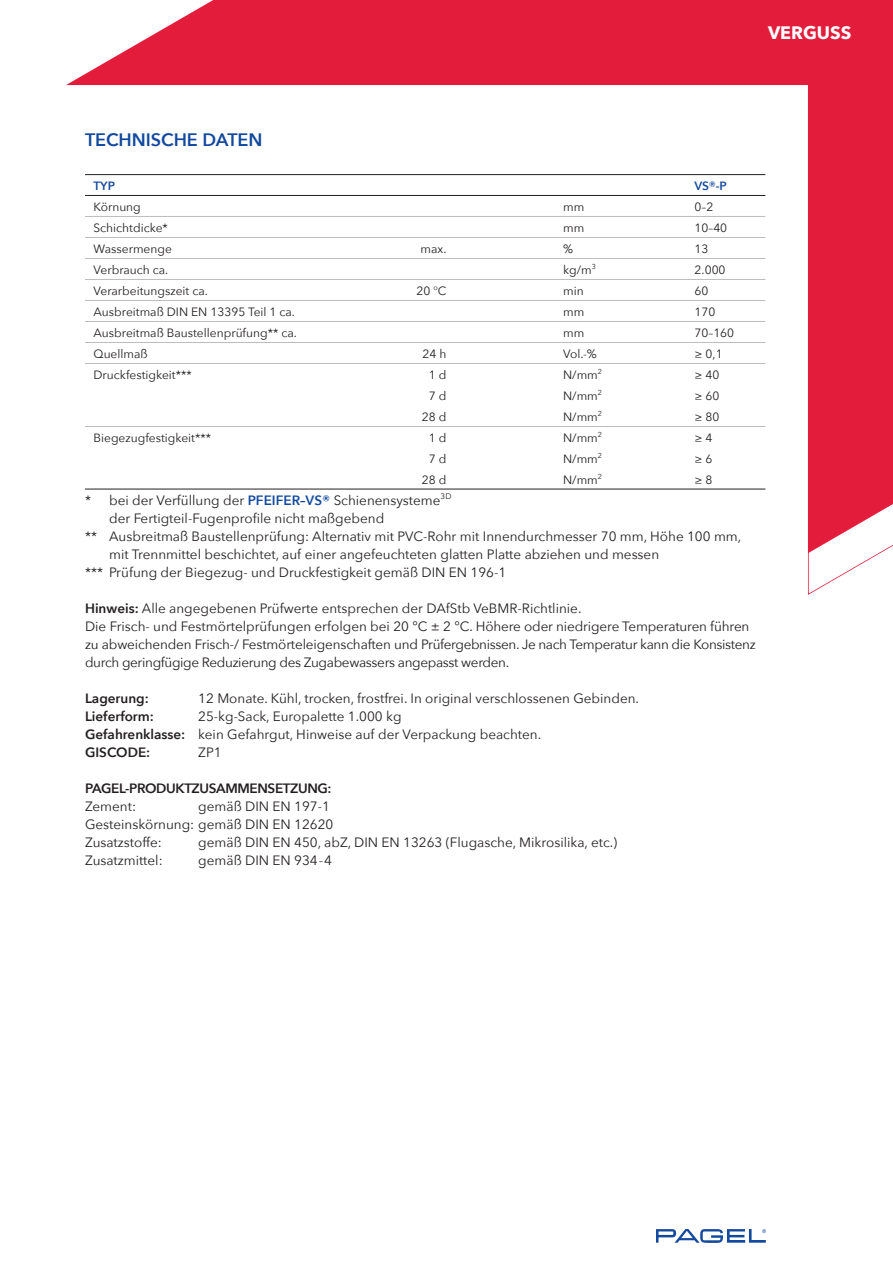
<style>
.page{position:relative;width:893px;height:1263px;background:#fff}
.page>*{position:absolute;margin:0;border:0;box-sizing:border-box;transform-origin:0 0}
.t1{font:600 18px "Avenir Next";letter-spacing:-.005em;color:#13499f}
.t2{font:700 18px "Avenir Next";letter-spacing:-.005em;color:#fff}
.t3{font:13.5px/18px "Avenir Next";color:#231f20}
.t4{font:13.5px/18px "Avenir Next";letter-spacing:-.025em;color:#231f20}
.t5{font:600 13.5px "Avenir Next";letter-spacing:-.025em;color:#231f20}
.t6{font:600 13.5px "Avenir Next";color:#231f20}
.t7{font:12px "Avenir Next";color:#231f20}
.t8{font:600 12px "Avenir Next";color:#13499f}
.s1{font-weight:600;color:#13499f}
.s2{font-weight:600}
</style>
<div class="page">
<svg style="left:66px;top:0;width:827px;height:553px"></svg>
<svg style="left:808px;top:491px;width:85px;height:104px"></svg>
<img style="left:657px;top:1229px;width:109px;height:13px">
<hr style="left:85px;top:195px;width:680px;height:1px;background:#231f20">
<hr style="left:85px;top:216px;width:680px;height:1px;background:#bcbdc0">
<hr style="left:85px;top:237px;width:680px;height:1px;background:#bcbdc0">
<hr style="left:85px;top:258px;width:680px;height:1px;background:#bcbdc0">
<hr style="left:85px;top:279px;width:680px;height:1px;background:#bcbdc0">
<hr style="left:85px;top:300px;width:680px;height:1px;background:#bcbdc0">
<hr style="left:85px;top:321px;width:680px;height:1px;background:#bcbdc0">
<hr style="left:85px;top:342px;width:680px;height:1px;background:#bcbdc0">
<hr style="left:85px;top:363px;width:680px;height:1px;background:#bcbdc0">
<hr style="left:85px;top:426px;width:680px;height:1px;background:#bcbdc0">
<hr style="left:85px;top:489px;width:680px;height:1px;background:#231f20">
<hr style="left:85px;top:174px;width:680px;height:1px;background:#231f20">
<p class="t2" style="left:768px;top:21px;width:85px">VERGUSS</p>
<p class="t1" style="left:85px;top:128px;width:179px">TECHNISCHE DATEN</p>
<p class="t8" style="left:94px;top:178px;width:23px">TYP</p>
<p class="t8" style="left:695px;top:178px;width:34px">VS®-P</p>
<p class="t7" style="left:94px;top:199px;width:49px">Körnung</p>
<p class="t7" style="left:563px;top:199px;width:23px">mm</p>
<p class="t7" style="left:695px;top:199px;width:20px">0–2</p>
<p class="t7" style="left:94px;top:220px;width:76px">Schichtdicke*</p>
<p class="t7" style="left:563px;top:220px;width:23px">mm</p>
<p class="t7" style="left:695px;top:220px;width:34px">10–40</p>
<p class="t7" style="left:94px;top:241px;width:80px">Wassermenge</p>
<p class="t7" style="left:421px;top:241px;width:27px">max.</p>
<p class="t7" style="left:563px;top:241px;width:11px">%</p>
<p class="t7" style="left:695px;top:241px;width:15px">13</p>
<p class="t7" style="left:94px;top:262px;width:76px">Verbrauch ca.</p>
<p class="t7" style="left:563px;top:262px;width:34px">kg/m<sup>3</sup></p>
<p class="t7" style="left:695px;top:262px;width:32px">2.000</p>
<p class="t7" style="left:94px;top:283px;width:116px">Verarbeitungszeit ca.</p>
<p class="t7" style="left:416px;top:283px;width:31px">20 <sup>o</sup>C</p>
<p class="t7" style="left:563px;top:283px;width:22px">min</p>
<p class="t7" style="left:695px;top:283px;width:15px">60</p>
<p class="t7" style="left:94px;top:304px;width:203px">Ausbreitmaß DIN EN 13395 Teil 1 ca.</p>
<p class="t7" style="left:563px;top:304px;width:23px">mm</p>
<p class="t7" style="left:695px;top:304px;width:22px">170</p>
<p class="t7" style="left:94px;top:325px;width:205px">Ausbreitmaß Baustellenprüfung** ca.</p>
<p class="t7" style="left:563px;top:325px;width:23px">mm</p>
<p class="t7" style="left:695px;top:325px;width:41px">70–160</p>
<p class="t7" style="left:94px;top:346px;width:56px">Quellmaß</p>
<p class="t7" style="left:423px;top:346px;width:25px">24 h</p>
<p class="t7" style="left:563px;top:346px;width:35px">Vol.-%</p>
<p class="t7" style="left:695px;top:346px;width:30px">≥ 0,1</p>
<p class="t7" style="left:94px;top:367px;width:100px">Druckfestigkeit***</p>
<p class="t7" style="left:429px;top:367px;width:19px">1 d</p>
<p class="t7" style="left:563px;top:367px;width:40px">N/mm<sup>2</sup></p>
<p class="t7" style="left:695px;top:367px;width:26px">≥ 40</p>
<p class="t7" style="left:429px;top:388px;width:19px">7 d</p>
<p class="t7" style="left:563px;top:388px;width:40px">N/mm<sup>2</sup></p>
<p class="t7" style="left:695px;top:388px;width:26px">≥ 60</p>
<p class="t7" style="left:422px;top:409px;width:26px">28 d</p>
<p class="t7" style="left:563px;top:409px;width:40px">N/mm<sup>2</sup></p>
<p class="t7" style="left:695px;top:409px;width:26px">≥ 80</p>
<p class="t7" style="left:94px;top:430px;width:119px">Biegezugfestigkeit***</p>
<p class="t7" style="left:429px;top:430px;width:19px">1 d</p>
<p class="t7" style="left:563px;top:430px;width:40px">N/mm<sup>2</sup></p>
<p class="t7" style="left:695px;top:430px;width:19px">≥ 4</p>
<p class="t7" style="left:429px;top:451px;width:19px">7 d</p>
<p class="t7" style="left:563px;top:451px;width:40px">N/mm<sup>2</sup></p>
<p class="t7" style="left:695px;top:451px;width:19px">≥ 6</p>
<p class="t7" style="left:422px;top:472px;width:26px">28 d</p>
<p class="t7" style="left:563px;top:472px;width:40px">N/mm<sup>2</sup></p>
<p class="t7" style="left:695px;top:472px;width:19px">≥ 8</p>
<p class="t3" style="left:85px;top:491px;width:368px">* bei der Verfüllung der <span class="s1">PFEIFER–VS®</span> Schienensysteme<sup>3D</sup></p>
<p class="t3" style="left:109px;top:509px;width:277px">der Fertigteil-Fugenprofile nicht maßgebend</p>
<p class="t3" style="left:109px;top:527px;width:634px;text-indent:-24px">** Ausbreitmaß Baustellenprüfung: Alternativ mit PVC-Rohr mit Innendurchmesser 70 mm, Höhe 100 mm, mit Trennmittel beschichtet, auf einer angefeuchteten glatten Platte abziehen und messen</p>
<p class="t3" style="left:85px;top:563px;width:423px">*** Prüfung der Biegezug- und Druckfestigkeit gemäß DIN EN 196-1</p>
<p class="t3" style="left:85px;top:599px;width:498px"><span class="s2">Hinweis:</span> Alle angegebenen Prüfwerte entsprechen der DAfStb VeBMR-Richtlinie.</p>
<p class="t4" style="left:85px;top:617px;width:672px">Die Frisch- und Festmörtelprüfungen erfolgen bei 20 °C ± 2 °C. Höhere oder niedrigere Temperaturen führen zu abweichenden Frisch-/ Festmörteleigenschaften und Prüfergebnissen. Je nach Temperatur kann die Konsistenz durch geringfügige Reduzierung des Zugabewassers angepasst werden.</p>
<p class="t6" style="left:85px;top:689px;width:65px">Lagerung:</p>
<p class="t3" style="left:198px;top:689px;width:442px">12 Monate. Kühl, trocken, frostfrei. In original verschlossenen Gebinden.</p>
<p class="t6" style="left:85px;top:707px;width:70px">Lieferform:</p>
<p class="t3" style="left:198px;top:707px;width:205px">25-kg-Sack, Europalette 1.000 kg</p>
<p class="t3" style="left:85px;top:725px;width:458px"><span class="s2">Gefahrenklasse:</span> kein Gefahrgut, Hinweise auf der Verpackung beachten.</p>
<p class="t6" style="left:85px;top:743px;width:67px">GISCODE:</p>
<p class="t3" style="left:198px;top:743px;width:25px">ZP1</p>
<p class="t5" style="left:85px;top:779px;width:248px">PAGEL-PRODUKTZUSAMMENSETZUNG:</p>
<p class="t3" style="left:85px;top:797px;width:53px">Zement:</p>
<p class="t3" style="left:198px;top:797px;width:133px">gemäß DIN EN 197-1</p>
<p class="t3" style="left:85px;top:815px;width:250px">Gesteinskörnung: gemäß DIN EN 12620</p>
<p class="t3" style="left:85px;top:833px;width:78px">Zusatzstoffe:</p>
<p class="t3" style="left:198px;top:833px;width:420px">gemäß DIN EN 450, abZ, DIN EN 13263 (Flugasche, Mikrosilika, etc.)</p>
<p class="t3" style="left:85px;top:851px;width:79px">Zusatzmittel:</p>
<p class="t3" style="left:198px;top:851px;width:135px">gemäß DIN EN 934-4</p>
</div>
